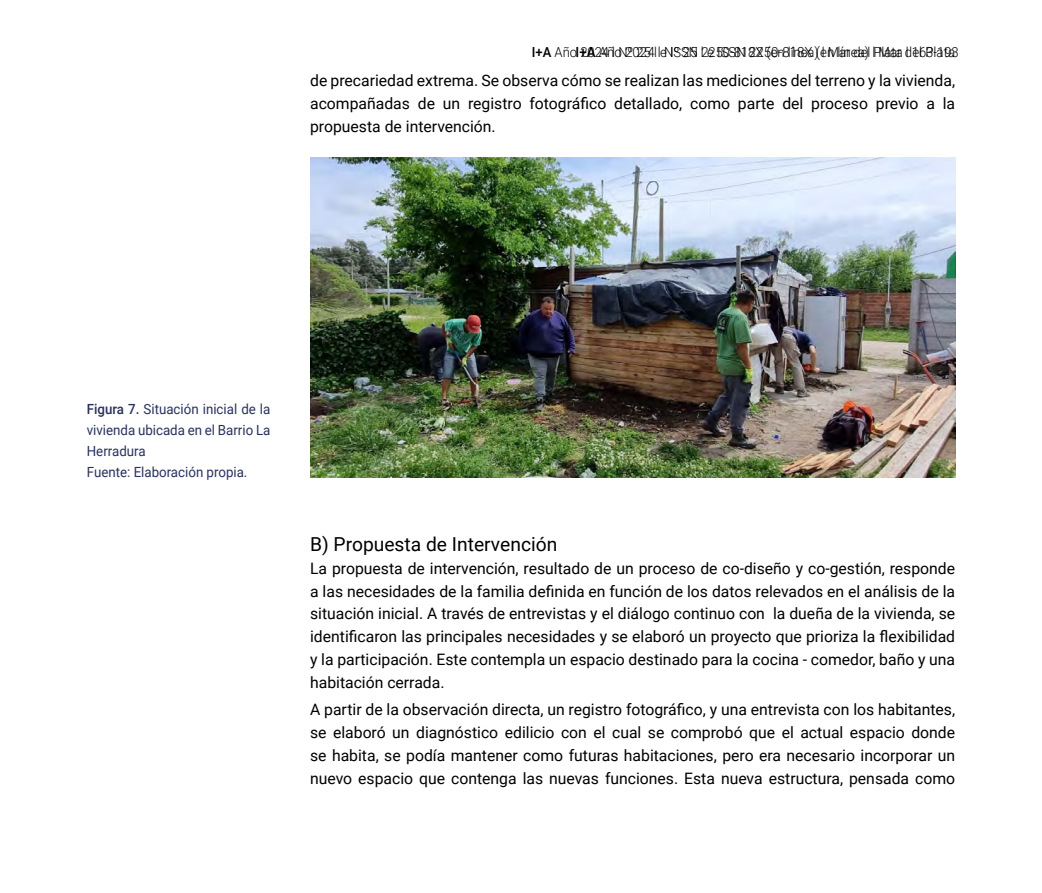
<style>
.page{position:relative;width:1042px;height:893px;background:#fff}
.page>*{position:absolute;margin:0;border:0;box-sizing:border-box;transform-origin:0 0}
.Body_Text{font:19.25px "Roboto";color:#000}
.Body_Text-2{font:15.75px/22.8px "Roboto";color:#000;text-align:justify}
.Resaltado_texto_-_II{font:14px/21px "Roboto";color:#29315e;text-align:justify;scale:.95 1}
.t1{font:300 14px "Roboto";color:#000;scale:.95 1}
.Resaltado_texto_-_II-2{font:300 13.83px "Roboto";color:#000;scale:.94 1}
.s1{font-weight:500}
</style>
<div class="page">
<img style="left:310px;top:158px;width:645px;height:319px">
<p class="t1" style="left:575px;top:42px;width:401px"><span class="s1">I+A</span> Año 2024 l Nº 25 l e ISSN 2250-818X (en línea) l Mar del Plata</p>
<p class="Body_Text-2" style="left:310px;top:69px;width:646px">de precariedad extrema. Se observa cómo se realizan las mediciones del terreno y la vivienda, acompañadas de un registro fotográfico detallado, como parte del proceso previo a la propuesta de intervención.</p>
<p class="Resaltado_texto_-_II-2" style="left:532px;top:42px;width:456px"><span class="s1">I+A</span> Año 2024 l Nº 25 l e ISSN 2250-818X (en línea) l Mar del Plata l 163-193</p>
<p class="Resaltado_texto_-_II" style="left:87px;top:398px;width:195px"><span class="s1">Figura 7.</span> Situación inicial de la vivienda ubicada en el Barrio La Herradura</p>
<p class="Resaltado_texto_-_II" style="left:87px;top:461px;width:171px">Fuente: Elaboración propia.</p>
<p class="Body_Text" style="left:310px;top:531px;width:249px">B) Propuesta de Intervención</p>
<p class="Body_Text-2" style="left:310px;top:556px;width:646px">La propuesta de intervención, resultado de un proceso de co-diseño y co-gestión, responde a las necesidades de la familia definida en función de los datos relevados en el análisis de la situación inicial. A través de entrevistas y el diálogo continuo con la dueña de la vivienda, se identificaron las principales necesidades y se elaboró un proyecto que prioriza la flexibilidad y la participación. Este contempla un espacio destinado para la cocina - comedor, baño y una habitación cerrada.</p>
<p class="Body_Text-2" style="left:310px;top:698px;width:646px">A partir de la observación directa, un registro fotográfico, y una entrevista con los habitantes, se elaboró un diagnóstico edilicio con el cual se comprobó que el actual espacio donde se habita, se podía mantener como futuras habitaciones, pero era necesario incorporar un nuevo espacio que contenga las nuevas funciones. Esta nueva estructura, pensada como</p>
</div>
